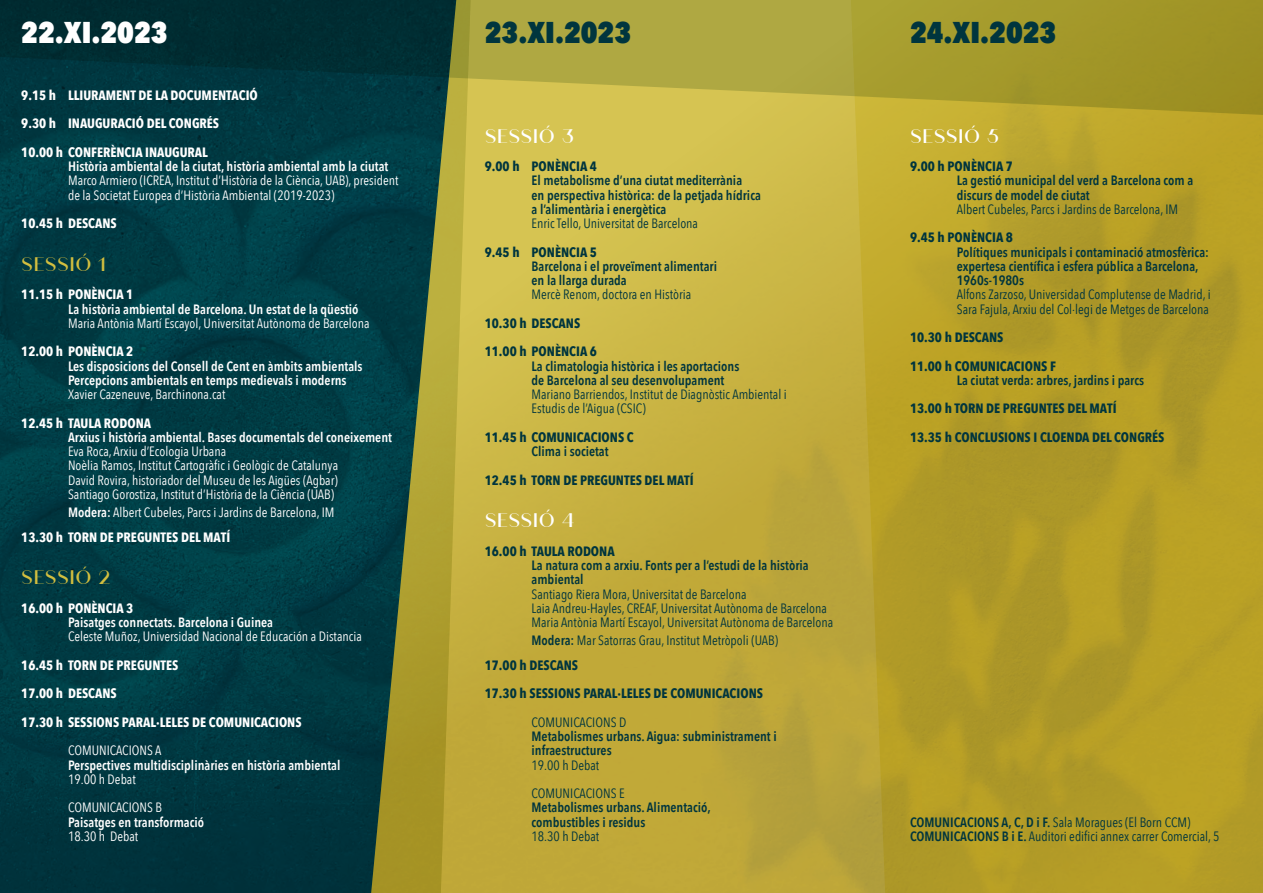
<style>
.page{position:relative;width:1263px;height:893px;background:#fff}
.page>*{position:absolute;margin:0;border:0;box-sizing:border-box;transform-origin:0 0}
.t1{font:800 30px "Avenir Next Condensed";color:#00353e}
.t2{font:800 30px "Avenir Next Condensed";color:#fff}
.t3{font:21px "Athena";color:#fff}
.t4{font:21px "Athena";color:#d2be3f}
.t5{font:13.5px/14.2px "Avenir Next Condensed";color:#00353e}
.t6{font:600 13.5px/14.2px "Avenir Next Condensed";color:#00353e}
.t7{font:13.5px/14.2px "Avenir Next Condensed";color:#fff}
.t8{font:600 13.5px/14.2px "Avenir Next Condensed";color:#fff}
.t9{font:700 13.5px/28.5px "Avenir Next Condensed";color:#00353e}
.t10{font:700 13.5px/28.5px "Avenir Next Condensed";color:#fff}
.s1{font-weight:600}
.s2{font-weight:700}
</style>
<div class="page">
<img style="left:0;top:116px;width:370px;height:777px">
<img style="left:370px;top:116px;width:893px;height:777px">
<svg style="left:0;top:0;width:1263px;height:116px;background:#707a37"></svg>
<h1 class="t2" style="left:21px;top:13px;width:148px">22.XI.2023</h1>
<h1 class="t1" style="left:485px;top:13px;width:148px">23.XI.2023</h1>
<h1 class="t1" style="left:910px;top:13px;width:148px">24.XI.2023</h1>
<p class="t10" style="left:21px;top:81px;width:238px">9.15 h LLIURAMENT DE LA DOCUMENTACIÓ<br>9.30 h INAUGURACIÓ DEL CONGRÉS<br>10.00 h CONFERÈNCIA INAUGURAL</p>
<p class="t8" style="left:68px;top:159px;width:322px">Història ambiental de la ciutat, història ambiental amb la ciutat</p>
<p class="t7" style="left:68px;top:173px;width:332px">Marco Armiero (ICREA, Institut d’Història de la Ciència, UAB), president de la Societat Europea d’Història Ambiental (2019-2023)</p>
<p class="t10" style="left:21px;top:209px;width:97px">10.45 h DESCANS</p>
<h2 class="t4" style="left:21px;top:249px;width:86px">SESSIÓ 1</h2>
<p class="t10" style="left:21px;top:280px;width:114px">11.15 h PONÈNCIA 1</p>
<p class="t8" style="left:68px;top:301px;width:292px">La història ambiental de Barcelona. Un estat de la qüestió</p>
<p class="t7" style="left:68px;top:315px;width:303px">Maria Antònia Martí Escayol, Universitat Autònoma de Barcelona</p>
<p class="t10" style="left:21px;top:337px;width:114px">12.00 h PONÈNCIA 2</p>
<p class="t8" style="left:68px;top:358px;width:296px">Les disposicions del Consell de Cent en àmbits ambientals<br>Percepcions ambientals en temps medievals i moderns</p>
<p class="t7" style="left:68px;top:387px;width:159px">Xavier Cazeneuve, Barchinona.cat</p>
<p class="t10" style="left:21px;top:408px;width:131px">12.45 h TAULA RODONA</p>
<p class="t8" style="left:68px;top:430px;width:325px">Arxius i història ambiental. Bases documentals del coneixement</p>
<p class="t7" style="left:68px;top:444px;width:272px">Eva Roca, Arxiu d’Ecologia Urbana<br>Noèlia Ramos, Institut Cartogràfic i Geològic de Catalunya David Rovira, historiador del Museu de les Aigües (Agbar)<br>Santiago Gorostiza, Institut d’Història de la Ciència (UAB)</p>
<p class="t7" style="left:21px;top:499px;width:315px;line-height:24.8px;text-indent:47px"><span class="s1">Modera:</span> Albert Cubeles, Parcs i Jardins de Barcelona, IM<br><span class="s2">13.30 h TORN DE PREGUNTES DEL MATÍ</span></p>
<h2 class="t4" style="left:21px;top:563px;width:91px">SESSIÓ 2</h2>
<p class="t10" style="left:21px;top:594px;width:114px">16.00 h PONÈNCIA 3</p>
<p class="t8" style="left:68px;top:615px;width:206px">Paisatges connectats. Barcelona i Guinea</p>
<p class="t7" style="left:68px;top:629px;width:295px">Celeste Muñoz, Universidad Nacional de Educación a Distancia</p>
<p class="t10" style="left:21px;top:651px;width:282px">16.45 h TORN DE PREGUNTES<br>17.00 h DESCANS<br>17.30 h SESSIONS PARAL·LELES DE COMUNICACIONS</p>
<p class="t7" style="left:68px;top:743px;width:95px">COMUNICACIONS A</p>
<p class="t8" style="left:68px;top:757px;width:274px">Perspectives multidisciplinàries en història ambiental</p>
<p class="t7" style="left:68px;top:764px;width:96px;line-height:28.5px">19.00 h Debat<br>COMUNICACIONS B</p>
<p class="t8" style="left:68px;top:814px;width:138px">Paisatges en transformació</p>
<p class="t7" style="left:68px;top:828px;width:72px">18.30 h Debat</p>
<h2 class="t3" style="left:485px;top:121px;width:91px">SESSIÓ 3</h2>
<p class="t9" style="left:485px;top:152px;width:114px">9.00 h PONÈNCIA 4</p>
<p class="t6" style="left:532px;top:173px;width:231px">El metabolisme d’una ciutat mediterrània<br>en perspectiva històrica: de la petjada hídrica a l’alimentària i energètica</p>
<p class="t5" style="left:532px;top:216px;width:168px">Enric Tello, Universitat de Barcelona</p>
<p class="t9" style="left:485px;top:237px;width:114px">9.45 h PONÈNCIA 5</p>
<p class="t6" style="left:532px;top:259px;width:187px">Barcelona i el proveïment alimentari en la llarga durada</p>
<p class="t5" style="left:532px;top:287px;width:161px">Mercè Renom, doctora en Història</p>
<p class="t9" style="left:485px;top:309px;width:114px">10.30 h DESCANS<br>11.00 h PONÈNCIA 6</p>
<p class="t6" style="left:532px;top:358px;width:209px">La climatologia històrica i les aportacions de Barcelona al seu desenvolupament</p>
<p class="t5" style="left:532px;top:387px;width:257px">Mariano Barriendos, Institut de Diagnòstic Ambiental i<br>Estudis de l’Aigua (CSIC)</p>
<p class="t9" style="left:485px;top:423px;width:151px">11.45 h COMUNICACIONS C</p>
<p class="t6" style="left:532px;top:444px;width:79px">Clima i societat</p>
<p class="t9" style="left:485px;top:465px;width:210px">12.45 h TORN DE PREGUNTES DEL MATÍ</p>
<h2 class="t3" style="left:485px;top:506px;width:91px">SESSIÓ 4</h2>
<p class="t9" style="left:485px;top:537px;width:131px">16.00 h TAULA RODONA</p>
<p class="t6" style="left:532px;top:558px;width:279px">La natura com a arxiu. Fonts per a l’estudi de la història ambiental</p>
<p class="t5" style="left:532px;top:586px;width:303px">Santiago Riera Mora, Universitat de Barcelona<br>Laia Andreu-Hayles, CREAF, Universitat Autònoma de Barcelona<br>Maria Antònia Martí Escayol, Universitat Autònoma de Barcelona</p>
<p class="t5" style="left:485px;top:627px;width:295px;line-height:24.8px;text-indent:47px"><span class="s1">Modera:</span> Mar Satorras Grau, Institut Metròpoli (UAB)<br><span class="s2">17.00 h DESCANS</span></p>
<p class="t9" style="left:485px;top:679px;width:280px">17.30 h SESSIONS PARAL·LELES DE COMUNICACIONS</p>
<p class="t5" style="left:532px;top:714px;width:96px">COMUNICACIONS D</p>
<p class="t6" style="left:532px;top:729px;width:247px">Metabolismes urbans. Aigua: subministrament i infraestructures</p>
<p class="t5" style="left:532px;top:750px;width:95px;line-height:28.5px">19.00 h Debat<br>COMUNICACIONS E</p>
<p class="t6" style="left:532px;top:800px;width:181px">Metabolismes urbans. Alimentació, combustibles i residus</p>
<p class="t5" style="left:532px;top:828px;width:69px">18.30 h Debat</p>
<h2 class="t3" style="left:910px;top:121px;width:91px">SESSIÓ 5</h2>
<p class="t9" style="left:910px;top:152px;width:104px">9.00 h PONÈNCIA 7</p>
<p class="t6" style="left:957px;top:173px;width:238px">La gestió municipal del verd a Barcelona com a discurs de model de ciutat</p>
<p class="t5" style="left:957px;top:201px;width:223px">Albert Cubeles, Parcs i Jardins de Barcelona, IM</p>
<p class="t9" style="left:910px;top:223px;width:104px">9.45 h PONÈNCIA 8</p>
<p class="t6" style="left:957px;top:244px;width:254px">Polítiques municipals i contaminació atmosfèrica: expertesa científica i esfera pública a Barcelona,<br>1960s-1980s</p>
<p class="t5" style="left:957px;top:287px;width:255px">Alfons Zarzoso, Universidad Complutense de Madrid, i<br>Sara Fajula, Arxiu del Col·legi de Metges de Barcelona</p>
<p class="t9" style="left:910px;top:323px;width:147px">10.30 h DESCANS<br>11.00 h COMUNICACIONS F</p>
<p class="t6" style="left:957px;top:373px;width:189px">La ciutat verda: arbres, jardins i parcs</p>
<p class="t9" style="left:910px;top:394px;width:256px">13.00 h TORN DE PREGUNTES DEL MATÍ<br>13.35 h CONCLUSIONS I CLOENDA DEL CONGRÉS</p>
<p class="t5" style="left:910px;top:814px;width:311px"><span class="s1">COMUNICACIONS A, C, D i F.</span> Sala Moragues (El Born CCM)<br><span class="s1">COMUNICACIONS B i E.</span> Auditori edifici annex carrer Comercial, 5</p>
</div>
